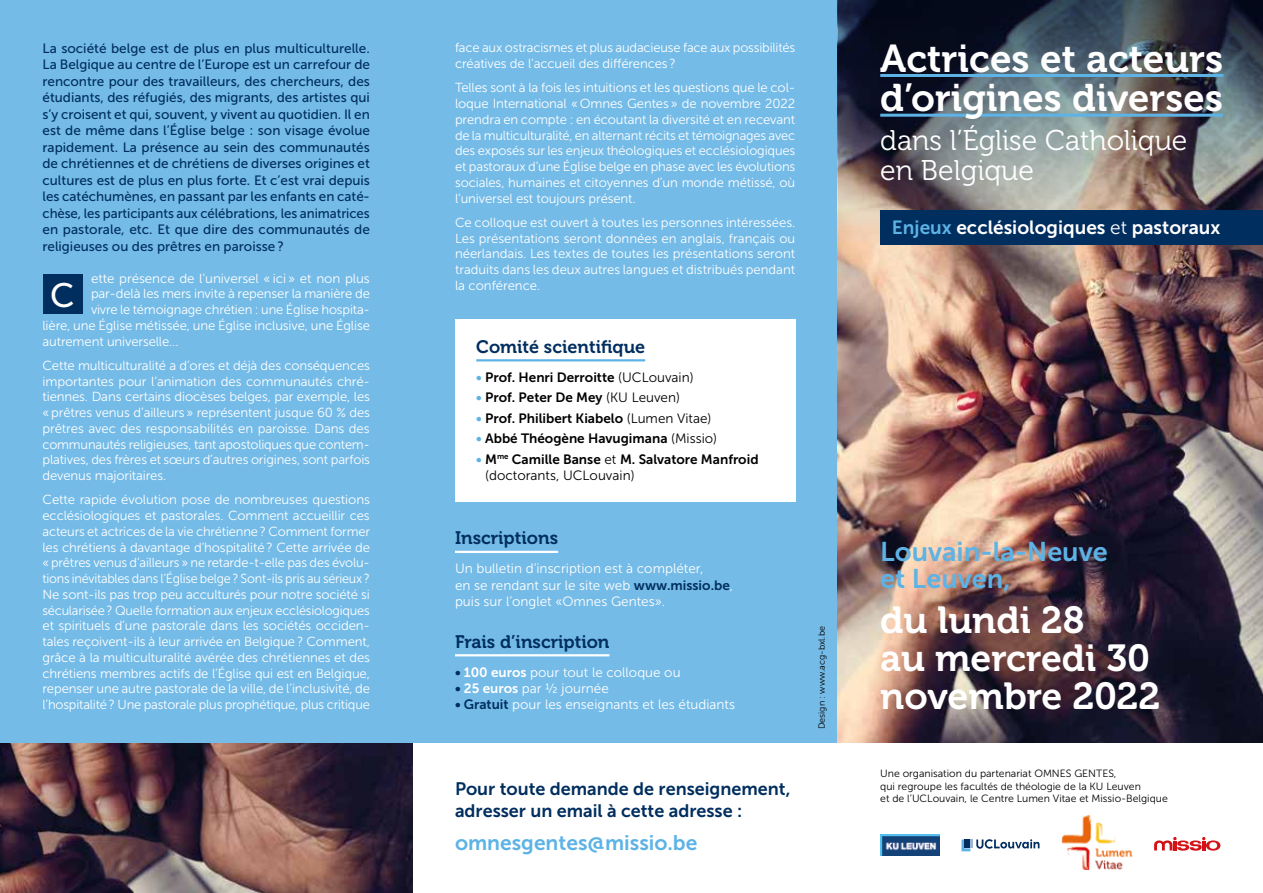
<style>
.page{position:relative;width:1263px;height:893px;background:#fff}
.page>*{position:absolute;margin:0;border:0;box-sizing:border-box;transform-origin:0 0}
.t1{font:38.85px "Museo 700";color:#fff}
.t2{font:38.25px "Museo 700";letter-spacing:.005em;color:#fff}
.t3{font:37.5px/37.8px "Museo 700";color:#fff}
.t4{font:33.9px "Museo Sans 500";color:#fff}
.t5{font:28.5px/30px "Museo 300";color:#fff}
.t6{font:27px/27px "Museo Sans 700";color:#5db3e5}
.t7{font:21px "Museo Sans 700";color:#5db3e5}
.t8{font:19.05px "Museo Sans 700";color:#fff}
.t9{font:18px/21.6px "Museo Sans 700";color:#002e5f}
.t10{font:18px "Museo 700";color:#002e5f}
.t11{font:13.5px/16.5px "Museo Sans 500";color:#002e5f;text-align:justify}
.t12{font:13.5px/16.2px "Museo Sans 300";color:#fff}
.t13{font:13.5px "Museo Sans 700";color:#000}
.t14{font:13.5px "Museo Sans 300";color:#000}
.t15{font:13.2px/15.8px "Museo Sans 300";letter-spacing:-.01em;color:#fff;text-align:justify}
.t16{font:10.5px/12.6px "Museo Sans 300";color:#000}
.t17{font:9px "Museo Sans 300";color:#000}
.s1{color:#5db3e5}
.s2{font-family:"Museo Sans 300"}
.s3{font-family:"Museo Sans 700";color:#002e5f}
.s4{font-family:"Museo Sans 700"}
</style>
<div class="page">
<img style="left:0;top:742px;width:412px;height:151px">
<div style="left:0;top:0;width:838px;height:742px;background:#74bbe8"></div>
<img style="left:838px;top:244px;width:425px;height:498px">
<img style="left:838px;top:0;width:425px;height:244px">
<div style="left:880px;top:210px;width:383px;height:34px;background:#002e5f"></div>
<div style="left:455px;top:319px;width:340px;height:182px;background:#fff"></div>
<hr style="left:455px;top:551px;width:103px;height:2px;background:#fff">
<hr style="left:455px;top:654px;width:154px;height:2px;background:#fff">
<hr style="left:880px;top:74px;width:343px;height:3px;background:#5db3e5">
<hr style="left:880px;top:114px;width:343px;height:3px;background:#5db3e5">
<img style="left:880px;top:835px;width:59px;height:21px">
<img style="left:1061px;top:815px;width:71px;height:55px">
<svg style="left:1154px;top:837px;width:66px;height:14px"></svg>
<svg style="left:961px;top:839px;width:78px;height:12px"></svg>
<div style="left:43px;top:274px;width:39px;height:40px;background:#002e5f"></div>
<hr style="left:476px;top:359px;width:169px;height:2px;background:#5db3e5">
<p class="t11" style="left:43px;top:40px;width:329px">La société belge est de plus en plus multiculturelle.<br>La Belgique au centre de l’Europe est un carrefour de rencontre pour des travailleurs, des chercheurs, des étudiants, des réfugiés, des migrants, des artistes qui s’y croisent et qui, souvent, y vivent au quotidien. Il en est de même dans l’Église belge : son visage évolue rapidement. La présence au sein des communautés de chrétiennes et de chrétiens de diverses origines et cultures est de plus en plus forte. Et c’est vrai depuis les catéchumènes, en passant par les enfants en caté&shy;chèse, les participants aux célébrations, les animatrices en pastorale, etc. Et que dire des communautés de religieuses ou des prêtres en paroisse ?</p>
<p class="t15" style="left:91px;top:270px;width:280px">ette présence de l’universel « ici » et non plus</p>
<p class="t15" style="left:91px;top:286px;width:280px">par-delà les mers invite à repenser la manière de</p>
<p class="t15" style="left:91px;top:302px;width:280px">vivre le témoignage chrétien : une Église hospita-</p>
<p class="t15" style="left:43px;top:318px;width:329px">lière, une Église métissée, une Église inclusive, une Église</p>
<p class="t15" style="left:43px;top:333px;width:138px">autrement universelle…</p>
<p class="t15" style="left:43px;top:358px;width:329px">Cette multiculturalité a d’ores et déjà des conséquences importantes pour l’animation des communautés chré&shy;tiennes. Dans certains diocèses belges, par exemple, les « prêtres venus d’ailleurs » représentent jusque 60 % des prêtres avec des responsabilités en paroisse. Dans des communautés religieuses, tant apostoliques que contem&shy;platives, des frères et sœurs d’autres origines, sont parfois devenus majoritaires.</p>
<p class="t15" style="left:43px;top:492px;width:329px">Cette rapide évolution pose de nombreuses questions ecclésiologiques et pastorales. Comment accueillir ces acteurs et actrices de la vie chrétienne? Comment former les chrétiens à davantage d’hospitalité ? Cette arrivée de «prêtres venus d’ailleurs » ne retarde-t-elle pas des évolu&shy;tions inévitables dans l’Église belge? Sont-ils pris au sérieux?<br>Ne sont-ils pas trop peu acculturés pour notre société si sécularisée? Quelle formation aux enjeux ecclésiologiques et spirituels d’une pastorale dans les sociétés occiden&shy;tales reçoivent-ils à leur arrivée en Belgique ? Comment, grâce à la multiculturalité avérée des chrétiennes et des chrétiens membres actifs de l’Église qui est en Belgique, repenser une autre pastorale de la ville, de l’inclusivité, de l’hospitalité ? Une pastorale plus prophétique, plus critique</p>
<h3 class="t4" style="left:50px;top:277px;width:26px">C</h3>
<p class="t15" style="left:455px;top:40px;width:342px">face aux ostracismes et plus audacieuse face aux possibilités créatives de l’accueil des différences ?</p>
<p class="t15" style="left:455px;top:80px;width:342px">Telles sont à la fois les intuitions et les questions que le col&shy;loque International « Omnes Gentes » de novembre 2022 prendra en compte : en écoutant la diversité et en recevant de la multiculturalité, en alternant récits et témoignages avec des exposés sur les enjeux théologiques et ecclésiologiques et pastoraux d’une Église belge en phase avec les évolutions sociales, humaines et citoyennes d’un monde métissé, où l’universel est toujours présent.</p>
<p class="t15" style="left:455px;top:214px;width:342px">Ce colloque est ouvert à toutes les personnes intéressées.<br>Les présentations seront données en anglais, français ou néerlandais. Les textes de toutes les présentations seront traduits dans les deux autres langues et distribués pendant la conférence.</p>
<h3 class="t10" style="left:476px;top:337px;width:170px">Comité scientifique</h3>
<p class="t13" style="left:476px;top:370px;width:219px"><span class="s1">•</span> Prof. Henri Derroitte <span class="s2">(UCLouvain)</span></p>
<p class="t13" style="left:476px;top:390px;width:205px"><span class="s1">•</span> Prof. Peter De Mey <span class="s2">(KU Leuven)</span></p>
<p class="t13" style="left:476px;top:411px;width:237px"><span class="s1">•</span> Prof. Philibert Kiabelo <span class="s2">(Lumen Vitae)</span></p>
<p class="t13" style="left:476px;top:431px;width:242px"><span class="s1">•</span> Abbé Théogène Havugimana <span class="s2">(Missio)</span></p>
<p class="t13" style="left:476px;top:451px;width:284px"><span class="s1">•</span> M<sup>me</sup> Camille Banse <span class="s2">et</span> M. Salvatore Manfroid</p>
<p class="t14" style="left:485px;top:468px;width:151px">(doctorants, UCLouvain)</p>
<h3 class="t10" style="left:455px;top:528px;width:105px">Inscriptions</h3>
<p class="t12" style="left:455px;top:561px;width:280px">Un bulletin d’inscription est à compléter,<br>en se rendant sur le site web <span class="s3">www.missio.be</span>, puis sur l’onglet «Omnes Gentes».</p>
<h3 class="t10" style="left:455px;top:632px;width:156px">Frais d’inscription</h3>
<p class="t12" style="left:455px;top:664px;width:227px"><span class="s3">•</span> <span class="s4">100 euros</span> pour tout le colloque ou</p>
<p class="t12" style="left:455px;top:680px;width:155px"><span class="s3">•</span> <span class="s4">25 euros</span> par ½ journée</p>
<p class="t12" style="left:455px;top:696px;width:282px"><span class="s3">• Gratuit</span> pour les enseignants et les étudiants</p>
<h3 class="t9" style="left:455px;top:778px;width:337px">Pour toute demande de renseignement, adresser un email à cette adresse :</h3>
<h3 class="t7" style="left:455px;top:831px;width:244px">omnesgentes@missio.be</h3>
<p class="t17" style="left:817px;top:729px;width:105px;rotate:-90deg">Design : www.acg-bxl.be</p>
<h1 class="t1" style="left:880px;top:37px;width:345px">Actrices et acteurs</h1>
<h2 class="t2" style="left:880px;top:77px;width:344px">d’origines diverses</h2>
<h3 class="t5" style="left:880px;top:126px;width:309px">dans l’Église Catholique en Belgique</h3>
<h3 class="t8" style="left:892px;top:216px;width:330px"><span class="s1">Enjeux</span> ecclésiologiques <span class="s2">et</span> pastoraux</h3>
<h3 class="t6" style="left:880px;top:539px;width:229px">Louvain-la-Neuve et Leuven,</h3>
<h3 class="t3" style="left:880px;top:602px;width:281px">du lundi 28<br>au mercredi 30 novembre 2022</h3>
<p class="t16" style="left:880px;top:767px;width:289px">Une organisation du partenariat OMNES GENTES,<br>qui regroupe les facultés de théologie de la KU Leuven<br>et de l’UCLouvain, le Centre Lumen Vitae et Missio-Belgique</p>
</div>
